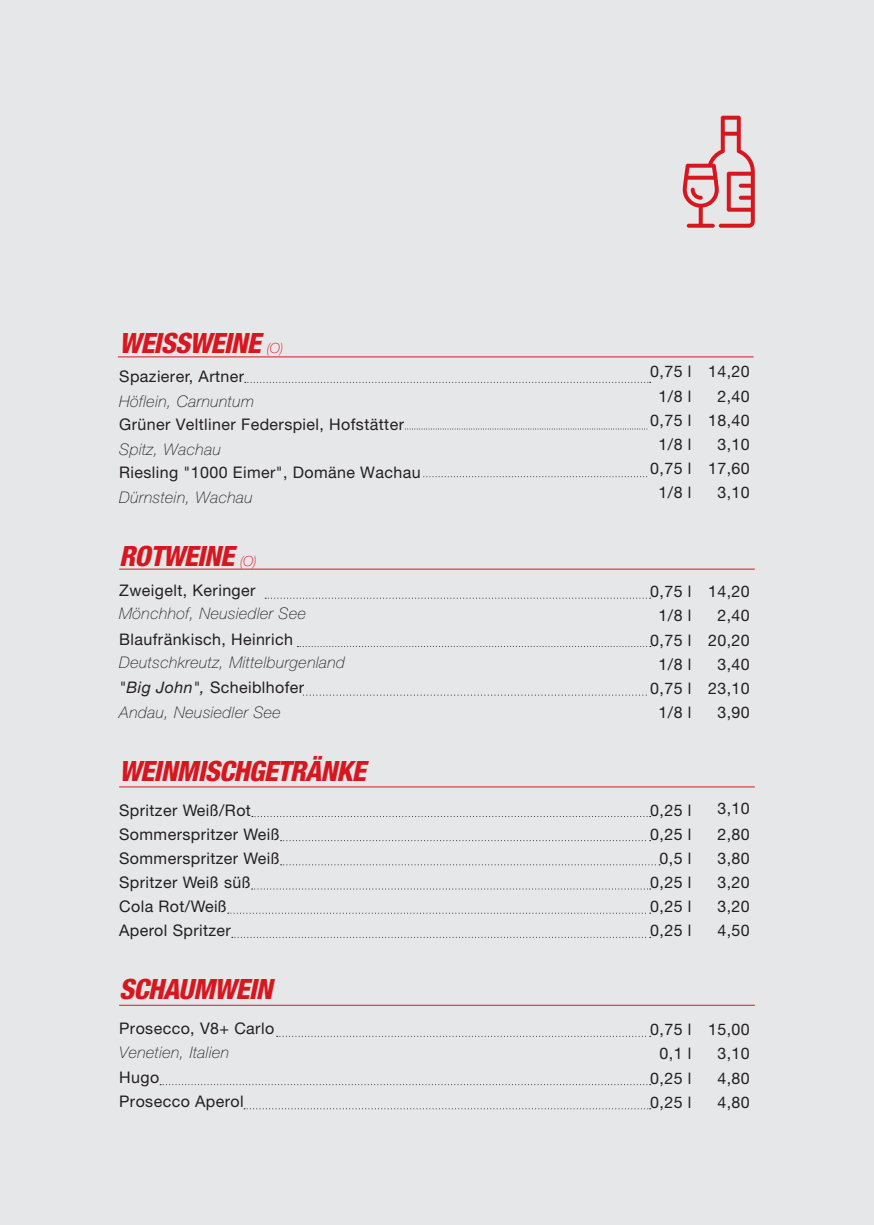
<style>
.page{position:relative;width:874px;height:1225px;background:#fff}
.page>*{position:absolute;margin:0;border:0;box-sizing:border-box;transform-origin:0 0}
.t1{font:italic 800 condensed 28px "Helvetica Neue LT Pro";letter-spacing:-.025em;color:#d7171f}
.t2{font:16px/24.2px "Helvetica Neue LT Pro";letter-spacing:.025em;color:#231f20}
.t3{font:italic 100 16px/25px "Helvetica Neue LT Pro";letter-spacing:.025em;color:#231f20}
.s1{font-weight:100;font-stretch:normal;font-size:14px}
.s2{font-weight:400}
.s3{font-weight:400;font-style:normal}
</style>
<div class="page">
<div style="left:0;top:0;width:873px;height:1225px;background:#e6e7e9"></div>
<svg style="left:252px;top:816px;width:398px;height:1px"></svg>
<svg style="left:280px;top:840px;width:370px;height:1px"></svg>
<svg style="left:280px;top:864px;width:379px;height:1px"></svg>
<svg style="left:251px;top:888px;width:399px;height:1px"></svg>
<svg style="left:228px;top:912px;width:422px;height:1px"></svg>
<svg style="left:232px;top:937px;width:418px;height:1px"></svg>
<hr style="left:119px;top:1004px;width:635px;height:1px;background:#d7171f">
<svg style="left:276px;top:1035px;width:374px;height:1px"></svg>
<svg style="left:160px;top:1084px;width:490px;height:1px"></svg>
<svg style="left:244px;top:1108px;width:406px;height:1px"></svg>
<svg style="left:682px;top:116px;width:72px;height:112px"></svg>
<svg style="left:245px;top:382px;width:405px;height:1px"></svg>
<svg style="left:423px;top:476px;width:224px;height:1px"></svg>
<svg style="left:405px;top:428px;width:243px;height:1px"></svg>
<hr style="left:118px;top:356px;width:635px;height:1px;background:#d7171f">
<svg style="left:265px;top:597px;width:385px;height:1px"></svg>
<svg style="left:297px;top:646px;width:353px;height:1px"></svg>
<hr style="left:119px;top:786px;width:635px;height:1px;background:#d7171f">
<svg style="left:303px;top:694px;width:344px;height:1px"></svg>
<hr style="left:119px;top:568px;width:635px;height:1px;background:#d7171f">
<h1 class="t1" style="left:119px;top:326px;width:165px">WEISSWEINE <span class="s1">(O)</span></h1>
<p class="t2" style="left:119px;top:364px;width:126px">Spazierer, Artner</p>
<p class="t3" style="left:119px;top:388px;width:136px">Höflein, Carnuntum</p>
<p class="t2" style="left:119px;top:411px;width:286px">Grüner Veltliner Federspiel, Hofstätter</p>
<p class="t3" style="left:119px;top:436px;width:103px">Spitz, Wachau</p>
<p class="t2" style="left:119px;top:460px;width:303px">Riesling "1000 Eimer", Domäne Wachau</p>
<p class="t3" style="left:119px;top:485px;width:135px">Dürnstein, Wachau</p>
<h1 class="t1" style="left:119px;top:539px;width:139px">ROTWEINE <span class="s1">(O)</span></h1>
<p class="t2" style="left:119px;top:578px;width:138px">Zweigelt, Keringer</p>
<p class="t3" style="left:119px;top:601px;width:188px">Mönchhof, Neusiedler See</p>
<p class="t2" style="left:119px;top:626px;width:175px">Blaufränkisch, Heinrich</p>
<p class="t3" style="left:119px;top:650px;width:227px">Deutschkreutz, Mittelburgenland <span class="s2">"Big John",</span> <span class="s3">Scheiblhofer<br></span>Andau, Neusiedler See</p>
<h1 class="t1" style="left:119px;top:753px;width:248px">WEINMISCHGETRÄNKE</h1>
<p class="t2" style="left:658px;top:359px;width:93px;text-indent:-8px">0,75 l 14,20<br>1/8 l</p>
<p class="t2" style="left:717px;top:383px;width:34px">2,40</p>
<p class="t2" style="left:650px;top:407px;width:101px">0,75 l 18,40</p>
<p class="t2" style="left:658px;top:432px;width:34px">1/8 l</p>
<p class="t2" style="left:717px;top:432px;width:34px">3,10</p>
<p class="t2" style="left:650px;top:456px;width:101px">0,75 l 17,60</p>
<p class="t2" style="left:658px;top:480px;width:34px">1/8 l</p>
<p class="t2" style="left:717px;top:480px;width:34px">3,10</p>
<p class="t2" style="left:658px;top:579px;width:93px;text-indent:-8px">0,75 l 14,20<br>1/8 l</p>
<p class="t2" style="left:717px;top:603px;width:34px">2,40</p>
<p class="t2" style="left:650px;top:627px;width:101px">0,75 l 20,20</p>
<p class="t2" style="left:658px;top:651px;width:34px">1/8 l</p>
<p class="t2" style="left:717px;top:651px;width:34px">3,40</p>
<p class="t2" style="left:650px;top:675px;width:101px">0,75 l 23,10</p>
<p class="t2" style="left:658px;top:700px;width:34px">1/8 l</p>
<p class="t2" style="left:717px;top:700px;width:34px">3,90</p>
<p class="t2" style="left:119px;top:797px;width:133px">Spritzer Weiß/Rot</p>
<p class="t2" style="left:650px;top:797px;width:43px">0,25 l</p>
<p class="t2" style="left:717px;top:796px;width:34px">3,10</p>
<p class="t2" style="left:119px;top:821px;width:162px">Sommerspritzer Weiß</p>
<p class="t2" style="left:650px;top:821px;width:43px">0,25 l</p>
<p class="t2" style="left:717px;top:821px;width:34px">2,80</p>
<p class="t2" style="left:119px;top:845px;width:162px">Sommerspritzer Weiß</p>
<p class="t2" style="left:659px;top:845px;width:33px">0,5 l</p>
<p class="t2" style="left:717px;top:845px;width:34px">3,80</p>
<p class="t2" style="left:119px;top:870px;width:133px">Spritzer Weiß süß</p>
<p class="t2" style="left:650px;top:870px;width:43px">0,25 l</p>
<p class="t2" style="left:717px;top:870px;width:34px">3,20</p>
<p class="t2" style="left:119px;top:894px;width:109px">Cola Rot/Weiß</p>
<p class="t2" style="left:650px;top:894px;width:43px">0,25 l</p>
<p class="t2" style="left:717px;top:894px;width:34px">3,20</p>
<p class="t2" style="left:119px;top:918px;width:113px">Aperol Spritzer</p>
<p class="t2" style="left:650px;top:918px;width:43px">0,25 l</p>
<p class="t2" style="left:717px;top:918px;width:34px">4,50</p>
<h1 class="t1" style="left:119px;top:972px;width:155px">SCHAUMWEIN</h1>
<p class="t2" style="left:659px;top:1017px;width:92px;text-indent:-9px">0,75 l 15,00<br>0,1 l</p>
<p class="t2" style="left:119px;top:1016px;width:156px">Prosecco, V8+ Carlo</p>
<p class="t3" style="left:119px;top:1039px;width:111px">Venetien, Italien</p>
<p class="t2" style="left:119px;top:1065px;width:126px">Hugo<br>Prosecco Aperol</p>
<p class="t2" style="left:717px;top:1041px;width:34px">3,10</p>
<p class="t2" style="left:650px;top:1065px;width:43px">0,25 l</p>
<p class="t2" style="left:717px;top:1065px;width:34px">4,80</p>
<p class="t2" style="left:650px;top:1089px;width:43px">0,25 l</p>
<p class="t2" style="left:717px;top:1089px;width:34px">4,80</p>
</div>
